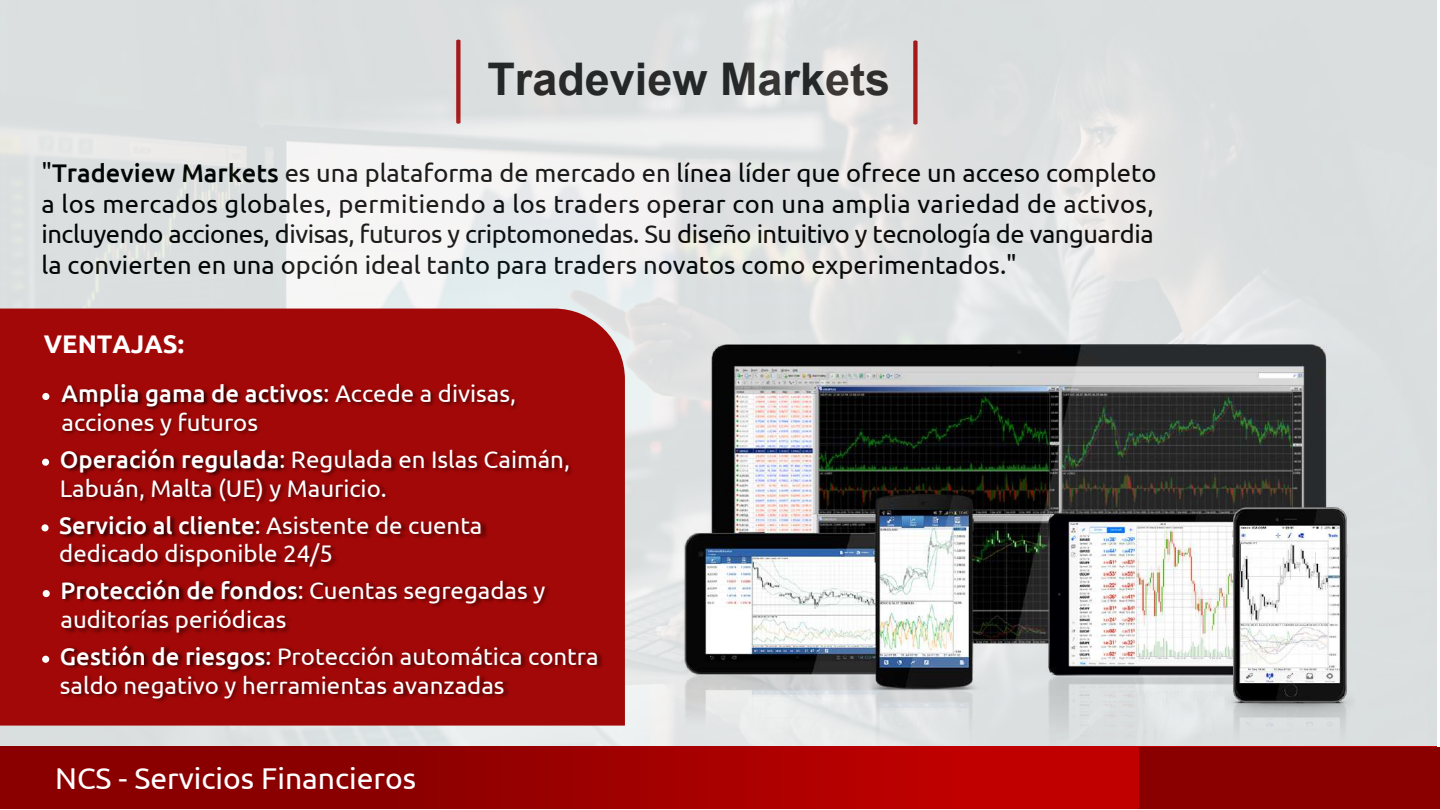
<style>
.page{position:relative;width:1440px;height:810px;background:#fff}
.page>*{position:absolute;margin:0;border:0;box-sizing:border-box;transform-origin:0 0}
.t1{font:700 45px "Arial";color:#282828}
.t2{font:30px "Ubuntu";color:#fff}
.t3{font:25.5px/30.6px "Ubuntu";color:#000;text-align:justify}
.t4{font:700 25.5px "Ubuntu";color:#fff}
.t5{font:24px/28.8px "Ubuntu";color:#fff}
.s1{font-weight:500}
</style>
<div class="page">
<img style="left:0;top:0;width:1437px;height:747px">
<img style="left:636px;top:345px;width:760px;height:402px">
<div style="left:0;top:309px;width:625px;height:417px;background:#a30808"></div>
<img style="left:58px;top:378px;width:465px;height:65px">
<div style="left:42px;top:393px;width:7px;height:7px;background:#fff;border-radius:50%"></div>
<img style="left:58px;top:444px;width:521px;height:65px">
<div style="left:42px;top:459px;width:7px;height:7px;background:#fff;border-radius:50%"></div>
<img style="left:57px;top:510px;width:433px;height:63px">
<div style="left:41px;top:524px;width:8px;height:7px;background:#fff;border-radius:50%"></div>
<img style="left:58px;top:575px;width:501px;height:64px">
<div style="left:43px;top:590px;width:7px;height:7px;background:#fff;border-radius:50%"></div>
<img style="left:58px;top:641px;width:549px;height:64px">
<div style="left:42px;top:656px;width:7px;height:7px;background:#fff;border-radius:50%"></div>
<svg style="left:0;top:747px;width:1140px;height:62px;background:#a00000"></svg>
<div style="left:1140px;top:747px;width:300px;height:62px;background:#8a0000"></div>
<h1 class="t1" style="left:487px;top:50px;width:404px">Tradeview Markets</h1>
<p class="t3" style="left:41px;top:157px;width:1116px">"<span class="s1">Tradeview Markets</span> es una plataforma de mercado en línea líder que ofrece un acceso completo a los mercados globales, permitiendo a los traders operar con una amplia variedad de activos, incluyendo acciones, divisas, futuros y criptomonedas. Su diseño intuitivo y tecnología de vanguardia la convierten en una opción ideal tanto para traders novatos como experimentados."</p>
<p class="t4" style="left:44px;top:329px;width:142px">VENTAJAS:</p>
<p class="t5" style="left:62px;top:379px;width:456px"><span class="s1">Amplia gama de activos</span>: Accede a divisas, acciones y futuros</p>
<p class="t5" style="left:60px;top:444px;width:512px"><span class="s1">Operación regulada</span>: Regulada en Islas Caimán,<br>Labuán, Malta (UE) y Mauricio.</p>
<p class="t5" style="left:59px;top:510px;width:425px"><span class="s1">Servicio al cliente</span>: Asistente de cuenta dedicado disponible 24/5</p>
<p class="t5" style="left:60px;top:576px;width:486px"><span class="s1">Protección de fondos</span>: Cuentas segregadas y auditorías periódicas</p>
<p class="t5" style="left:60px;top:641px;width:540px"><span class="s1">Gestión de riesgos</span>: Protección automática contra saldo negativo y herramientas avanzadas</p>
<p class="t2" style="left:55px;top:760px;width:363px">NCS - Servicios Financieros</p>
</div>
